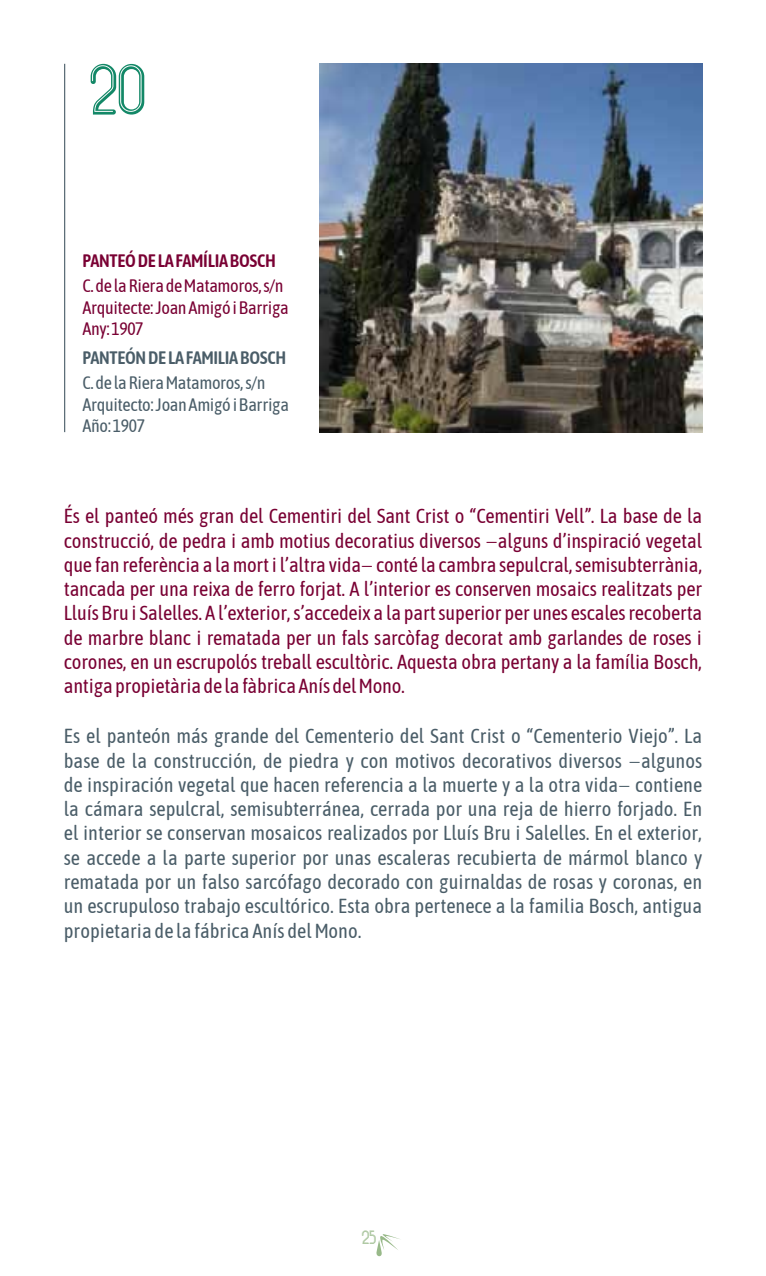
<style>
.page{position:relative;width:766px;height:1276px;background:#fff}
.page>*{position:absolute;margin:0;border:0;box-sizing:border-box;transform-origin:0 0}
.t1{font:67.5px "Beauty School Dropout II";color:#138867}
.t2{font:20.25px/24.3px "Asap Condensed";color:#4a5d68;text-align:justify}
.t3{font:20.25px/24.3px "Asap Condensed";letter-spacing:-.01em;color:#790033;text-align:justify}
.t4{font:18px/21.6px "Asap Condensed";letter-spacing:-.02em;color:#790033}
.t5{font:18px/21.6px "Asap Condensed";letter-spacing:-.02em;color:#4a5d68}
.t6{font:600 18px "Asap Condensed";letter-spacing:-.02em;color:#4a5d68}
.t7{font:600 18px "Asap Condensed";letter-spacing:-.02em;color:#790033}
.t8{font:18px "Beauty School Dropout II";color:#98b989}
.s1{font-family:"Domine"}
</style>
<div class="page">
<svg style="left:376px;top:1234px;width:24px;height:23px"></svg>
<img style="left:319px;top:64px;width:383px;height:368px">
<hr style="left:64px;top:64px;width:1px;height:368px;background:#4a5d68">
<h1 class="t1" style="left:89px;top:47px;width:58px">20</h1>
<p class="t7" style="left:82px;top:249px;width:195px">PANTEÓ DE LA FAMÍLIA BOSCH</p>
<p class="t4" style="left:82px;top:274px;width:208px">C. de la Riera de Matamoros, s/n<br>Arquitecte: Joan Amigó i Barriga<br>Any: 1907</p>
<p class="t6" style="left:82px;top:346px;width:205px">PANTEÓN DE LA FAMILIA BOSCH</p>
<p class="t5" style="left:82px;top:371px;width:208px">C. de la Riera Matamoros, s/n<br>Arquitecto: Joan Amigó i Barriga<br>Año: 1907</p>
<p class="t3" style="left:64px;top:503px;width:639px">És el panteó més gran del Cementiri del Sant Crist o “Cementiri Vell”. La base de la construcció, de pedra i amb motius decoratius diversos <span class="s1">–</span>alguns d’inspiració vegetal que fan referència a la mort i l’altra vida<span class="s1">–</span> conté la cambra sepulcral, semisubterrània, tancada per una reixa de ferro forjat. A l’interior es conserven mosaics realitzats per Lluís Bru i Salelles. A l’exterior, s’accedeix a la part superior per unes escales recoberta de marbre blanc i rematada per un fals sarcòfag decorat amb garlandes de roses i corones, en un escrupolós treball escultòric. Aquesta obra pertany a la família Bosch, antiga propietària de la fàbrica Anís del Mono.</p>
<p class="t2" style="left:64px;top:723px;width:639px">Es el panteón más grande del Cementerio del Sant Crist o “Cementerio Viejo”. La base de la construcción, de piedra y con motivos decorativos diversos <span class="s1">–</span>algunos de inspiración vegetal que hacen referencia a la muerte y a la otra vida<span class="s1">–</span> contiene la cámara sepulcral, semisubterránea, cerrada por una reja de hierro forjado. En el interior se conservan mosaicos realizados por Lluís Bru i Salelles. En el exterior, se accede a la parte superior por unas escaleras recubierta de mármol blanco y rematada por un falso sarcófago decorado con guirnaldas de rosas y coronas, en un escrupuloso trabajo escultórico. Esta obra pertenece a la familia Bosch, antigua propietaria de la fábrica Anís del Mono.</p>
<p class="t8" style="left:362px;top:1226px;width:16px">25</p>
</div>
